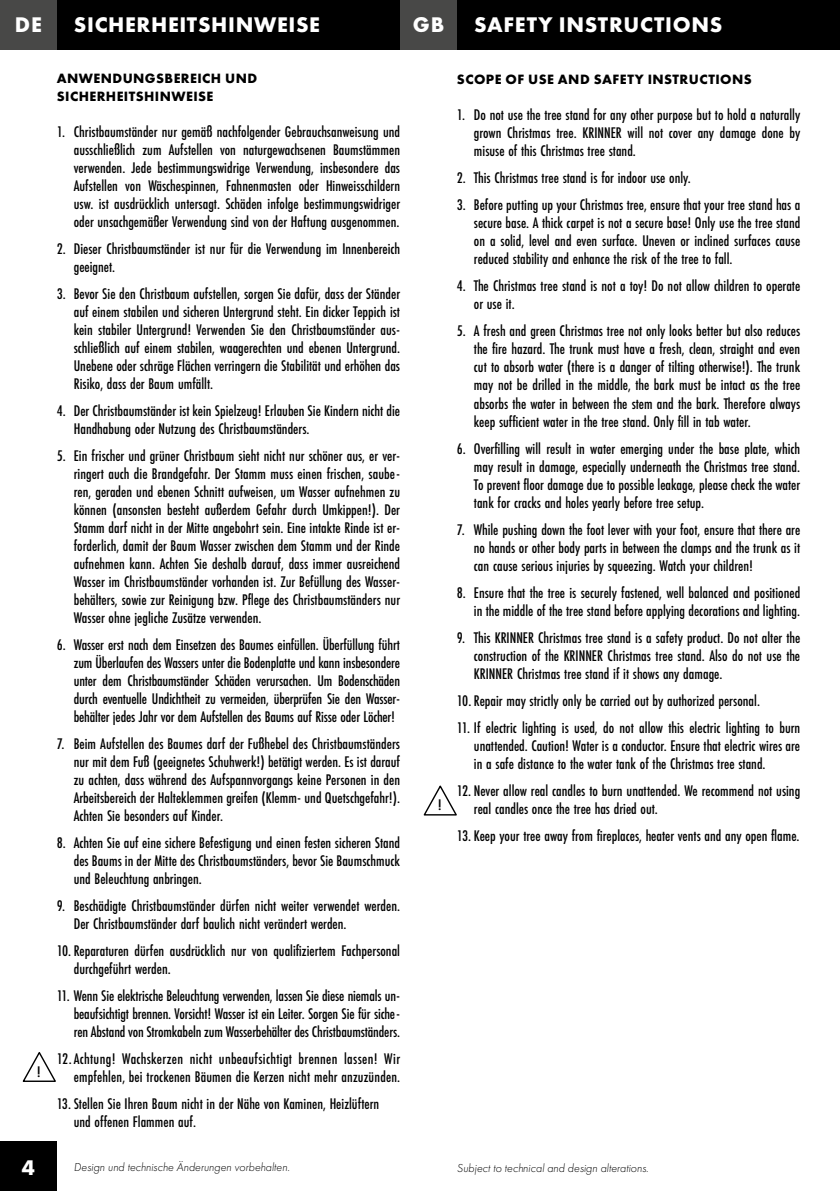
<style>
.page{position:relative;width:840px;height:1191px;background:#fff}
.page>*{position:absolute;margin:0;border:0;box-sizing:border-box;transform-origin:0 0}
.t1{font:700 22px "Futura PT";letter-spacing:.03em;color:#fff}
.t2{font:500 16px/18px "Futura PT Cond";color:#000;text-align:justify}
.t3{font:500 16px "Futura PT";color:#000}
.t4{font:700 14px/18px "Futura PT";letter-spacing:.03em;color:#000}
.t5{font:italic 300 12px "Futura PT";color:#000}
</style>
<div class="page">
<div style="left:57px;top:0;width:782px;height:49px;background:#000"></div>
<div style="left:0;top:0;width:57px;height:49px;background:#484847"></div>
<div style="left:0;top:1141px;width:57px;height:50px;background:#000"></div>
<div style="left:400px;top:0;width:56px;height:49px;background:#484847"></div>
<svg style="left:22px;top:1052px;width:34px;height:30px"></svg>
<svg style="left:423px;top:785px;width:34px;height:31px"></svg>
<h1 class="t1" style="left:15px;top:10px;width:28px">DE</h1>
<h1 class="t1" style="left:74px;top:11px;width:247px">SICHERHEITSHINWEISE</h1>
<h1 class="t1" style="left:412px;top:10px;width:33px">GB</h1>
<h1 class="t1" style="left:473px;top:11px;width:250px">SAFETY INSTRUCTIONS</h1>
<p class="t3" style="left:37px;top:1061px;width:6px">!</p>
<h1 class="t1" style="left:22px;top:1153px;width:15px">4</h1>
<p class="t4" style="left:57px;top:69px;width:202px">ANWENDUNGSBEREICH UND<br>SICHERHEITSHINWEISE</p>
<p class="t2" style="left:74px;top:123px;width:327px;text-indent:-17px">1. Christbaumständer nur gemäß nachfolgender Gebrauchsanweisung und ausschließlich zum Aufstellen von naturgewachsenen Baumstämmen verwenden. Jede bestimmungswidrige Verwendung, insbesondere das Aufstellen von Wäschespinnen, Fahnenmasten oder Hinweisschildern usw. ist ausdrücklich untersagt. Schäden infolge bestimmungswidriger oder unsachgemäßer Verwendung sind von der Haftung ausgenommen.</p>
<p class="t2" style="left:74px;top:240px;width:328px;text-indent:-17px">2. Dieser Christbaumständer ist nur für die Verwendung im Innenbereich geeignet.</p>
<p class="t2" style="left:74px;top:285px;width:328px;text-indent:-17px">3. Bevor Sie den Christbaum aufstellen, sorgen Sie dafür, dass der Ständer auf einem stabilen und sicheren Untergrund steht. Ein dicker Teppich ist kein stabiler Untergrund! Verwenden Sie den Christbaumständer aus&shy;schließlich auf einem stabilen, waagerechten und ebenen Untergrund.<br>Unebene oder schräge Flächen verringern die Stabilität und erhöhen das Risiko, dass der Baum umfällt.</p>
<p class="t2" style="left:74px;top:402px;width:327px;text-indent:-17px">4. Der Christbaumständer ist kein Spielzeug! Erlauben Sie Kindern nicht die<br>Handhabung oder Nutzung des Christbaumständers.</p>
<p class="t2" style="left:74px;top:447px;width:328px;text-indent:-17px">5. Ein frischer und grüner Christbaum sieht nicht nur schöner aus, er ver&shy;ringert auch die Brandgefahr. Der Stamm muss einen frischen, saube&shy;ren, geraden und ebenen Schnitt aufweisen, um Wasser aufnehmen zu können (ansonsten besteht außerdem Gefahr durch Umkippen!). Der Stamm darf nicht in der Mitte angebohrt sein. Eine intakte Rinde ist er&shy;forderlich, damit der Baum Wasser zwischen dem Stamm und der Rinde aufnehmen kann. Achten Sie deshalb darauf, dass immer ausreichend Wasser im Christbaumständer vorhanden ist. Zur Befüllung des Wasser&shy;behälters, sowie zur Reinigung bzw. Pflege des Christbaumständers nur Wasser ohne jegliche Zusätze verwenden.</p>
<p class="t2" style="left:74px;top:636px;width:328px;text-indent:-17px">6. Wasser erst nach dem Einsetzen des Baumes einfüllen. Überfüllung führt zum Überlaufen des Wassers unter die Bodenplatte und kann insbesondere unter dem Christbaumständer Schäden verursachen. Um Bodenschäden durch eventuelle Undichtheit zu vermeiden, überprüfen Sie den Wasser&shy;behälter jedes Jahr vor dem Aufstellen des Baums auf Risse oder Löcher!</p>
<p class="t2" style="left:74px;top:735px;width:327px;text-indent:-17px">7. Beim Aufstellen des Baumes darf der Fußhebel des Christbaumständers nur mit dem Fuß (geeignetes Schuhwerk!) betätigt werden. Es ist darauf zu achten, dass während des Aufspannvorgangs keine Personen in den Arbeitsbereich der Halteklemmen greifen (Klemm- und Quetschgefahr!).<br>Achten Sie besonders auf Kinder.</p>
<p class="t2" style="left:74px;top:834px;width:328px;text-indent:-17px">8. Achten Sie auf eine sichere Befestigung und einen festen sicheren Stand des Baums in der Mitte des Christbaumständers, bevor Sie Baumschmuck und Beleuchtung anbringen.</p>
<p class="t2" style="left:74px;top:897px;width:327px;text-indent:-17px">9. Beschädigte Christbaumständer dürfen nicht weiter verwendet werden.<br>Der Christbaumständer darf baulich nicht verändert werden.</p>
<p class="t2" style="left:74px;top:942px;width:327px;text-indent:-17px">10. Reparaturen dürfen ausdrücklich nur von qualifiziertem Fachpersonal durchgeführt werden.</p>
<p class="t2" style="left:74px;top:987px;width:328px;text-indent:-17px">11. Wenn Sie elektrische Beleuchtung verwenden, lassen Sie diese niemals un&shy;beaufsichtigt brennen. Vorsicht! Wasser ist ein Leiter. Sorgen Sie für siche&shy;ren Abstand von Stromkabeln zum Wasserbehälter des Christbaumständers.</p>
<p class="t2" style="left:57px;top:1050px;width:345px;text-align:right">12.Achtung! Wachskerzen nicht unbeaufsichtigt brennen lassen! Wir empfehlen, bei trockenen Bäumen die Kerzen nicht mehr anzuzünden.</p>
<p class="t2" style="left:74px;top:1095px;width:307px;text-indent:-17px">13. Stellen Sie Ihren Baum nicht in der Nähe von Kaminen, Heizlüftern und offenen Flammen auf.</p>
<p class="t5" style="left:74px;top:1160px;width:217px">Design und technische Änderungen vorbehalten.</p>
<p class="t3" style="left:437px;top:795px;width:6px">!</p>
<p class="t4" style="left:456px;top:70px;width:296px">SCOPE OF USE AND SAFETY INSTRUCTIONS</p>
<p class="t2" style="left:473px;top:106px;width:328px;text-indent:-17px">1. Do not use the tree stand for any other purpose but to hold a naturally grown Christmas tree. KRINNER will not cover any damage done by misuse of this Christmas tree stand.</p>
<p class="t2" style="left:456px;top:169px;width:235px">2. This Christmas tree stand is for indoor use only.</p>
<p class="t2" style="left:473px;top:196px;width:328px;text-indent:-17px">3. Before putting up your Christmas tree, ensure that your tree stand has a secure base. A thick carpet is not a secure base! Only use the tree stand on a solid, level and even surface. Uneven or inclined surfaces cause reduced stability and enhance the risk of the tree to fall.</p>
<p class="t2" style="left:473px;top:277px;width:327px;text-indent:-17px">4. The Christmas tree stand is not a toy! Do not allow children to operate or use it.</p>
<p class="t2" style="left:473px;top:322px;width:328px;text-indent:-17px">5. A fresh and green Christmas tree not only looks better but also reduces the fire hazard. The trunk must have a fresh, clean, straight and even cut to absorb water (there is a danger of tilting otherwise!). The trunk may not be drilled in the middle, the bark must be intact as the tree absorbs the water in between the stem and the bark. Therefore always keep sufficient water in the tree stand. Only fill in tab water.</p>
<p class="t2" style="left:473px;top:439px;width:328px;text-indent:-17px">6. Overfilling will result in water emerging under the base plate, which may result in damage, especially underneath the Christmas tree stand.<br>To prevent floor damage due to possible leakage, please check the water tank for cracks and holes yearly before tree setup.</p>
<p class="t2" style="left:473px;top:520px;width:327px;text-indent:-17px">7. While pushing down the foot lever with your foot, ensure that there are no hands or other body parts in between the clamps and the trunk as it can cause serious injuries by squeezing. Watch your children!</p>
<p class="t2" style="left:456px;top:583px;width:345px;text-align:right">8. Ensure that the tree is securely fastened, well balanced and positioned in the middle of the tree stand before applying decorations and lighting.</p>
<p class="t2" style="left:473px;top:628px;width:327px;text-indent:-17px">9. This KRINNER Christmas tree stand is a safety product. Do not alter the construction of the KRINNER Christmas tree stand. Also do not use the KRINNER Christmas tree stand if it shows any damage.</p>
<p class="t2" style="left:456px;top:691px;width:304px">10. Repair may strictly only be carried out by authorized personal.</p>
<p class="t2" style="left:473px;top:718px;width:327px;text-indent:-17px">11. If electric lighting is used, do not allow this electric lighting to burn unattended. Caution! Water is a conductor. Ensure that electric wires are in a safe distance to the water tank of the Christmas tree stand.</p>
<p class="t2" style="left:473px;top:781px;width:328px;text-indent:-17px">12. Never allow real candles to burn unattended. We recommend not using real candles once the tree has dried out.</p>
<p class="t2" style="left:456px;top:826px;width:344px">13. Keep your tree away from fireplaces, heater vents and any open flame.</p>
<p class="t5" style="left:456px;top:1160px;width:193px">Subject to technical and design alterations.</p>
</div>
